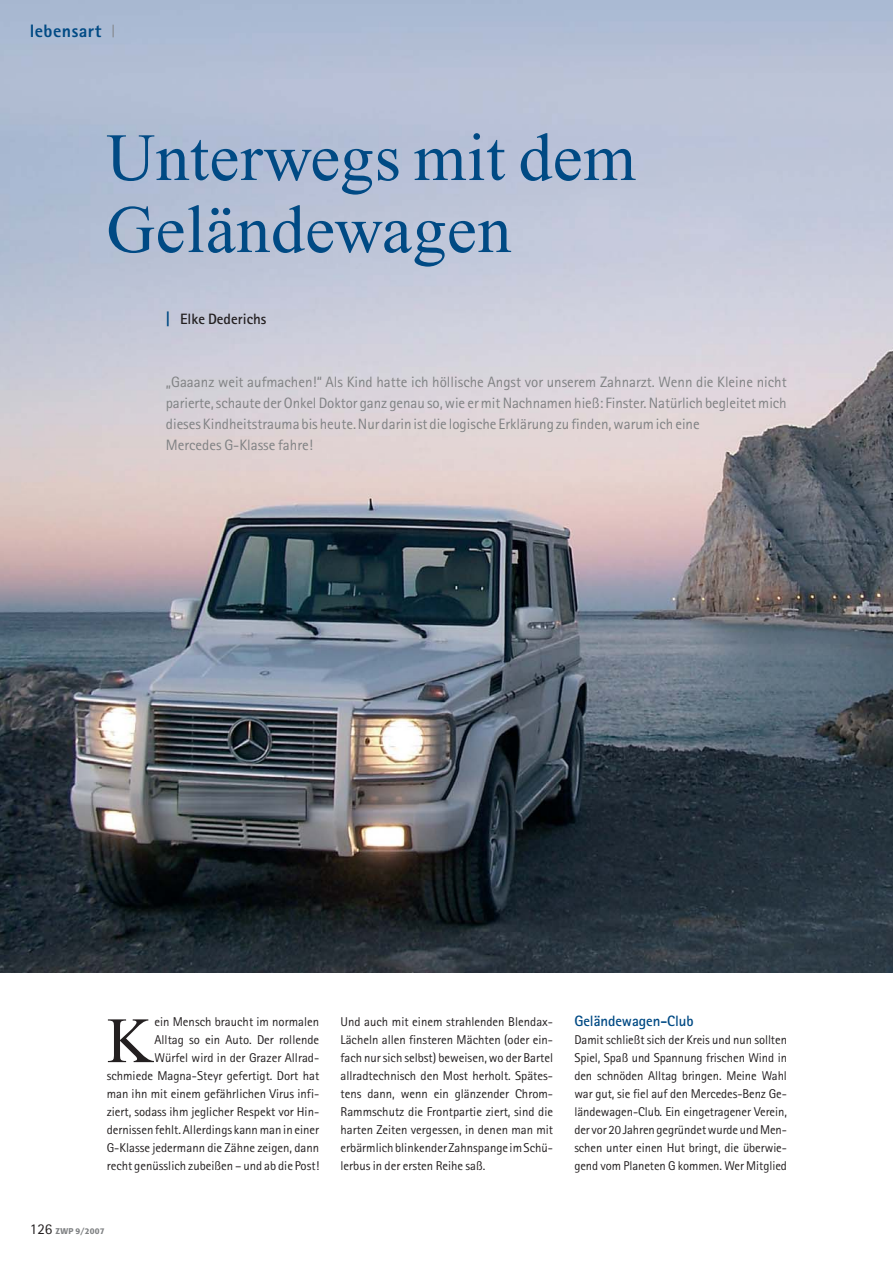
<style>
.page{position:relative;width:893px;height:1263px;background:#fff}
.page>*{position:absolute;margin:0;border:0;box-sizing:border-box;transform-origin:0 0}
.t1{font:67.5px/72px "Times New Roman";letter-spacing:.01em;color:#004a84}
.t2{font:64.5px "Times New Roman";color:#231f20}
.t3{font:800 18px "Rotis Sans Serif";letter-spacing:.025em;color:#004a84}
.t4{font:15px/21px "Rotis Sans Serif";color:#808284}
.t5{font:700 15px "Rotis Sans Serif";letter-spacing:-.005em;color:#004a84}
.t6{font:700 15px "Rotis Sans Serif";color:#231f20}
.t7{font:12.75px/18px "Rotis Sans Serif";color:#231f20;text-align:justify}
.t8{font:500 8.25px "Formata";letter-spacing:.02em;color:#808284}
.s1{font-size:16.5px;color:#004a84}
.s2{font-family:"Rotis Sans Serif";font-weight:400;font-size:15px;color:#231f20}
</style>
<div class="page">
<img style="left:0;top:0;width:893px;height:972px">
<svg style="left:113px;top:25px;width:1px;height:12px"></svg>
<h3 class="t3" style="left:30px;top:25px;width:73px">lebensart</h3>
<h1 class="t1" style="left:106px;top:128px;width:531px">Unterwegs mit dem<br>Geländewagen</h1>
<p class="t6" style="left:166px;top:314px;width:102px"><span class="s1">|</span> Elke Dederichs</p>
<p class="t4" style="left:166px;top:373px;width:622px">„Gaaanz weit aufmachen!“ Als Kind hatte ich höllische Angst vor unserem Zahnarzt. Wenn die Kleine nicht parierte, schaute der Onkel Doktor ganz genau so, wie er mit Nachnamen hieß: Finster. Natürlich begleitet mich dieses Kindheitstrauma bis heute. Nur darin ist die logische Erklärung zu finden, warum ich eine<br>Mercedes G-Klasse fahre!</p>
<p class="t7" style="left:107px;top:1014px;width:214px;text-align:right">ein Mensch braucht im normalen<br>Alltag so ein Auto. Der rollende<br>Würfel wird in der Grazer Allrad&shy;schmiede Magna-Steyr gefertigt. Dort hat man ihn mit einem gefährlichen Virus infi&shy;ziert, sodass ihm jeglicher Respekt vor Hin&shy;dernissen fehlt. Allerdings kann man in einer G-Klasse jedermann die Zähne zeigen, dann recht genüsslich zubeißen – und ab die Post!</p>
<p class="t7" style="left:340px;top:1014px;width:214px">Und auch mit einem strahlenden Blendax-Lächeln allen finsteren Mächten (oder ein&shy;fach nur sich selbst) beweisen, wo der Bartel allradtechnisch den Most herholt. Spätes&shy;tens dann, wenn ein glänzender Chrom-Rammschutz die Frontpartie ziert, sind die harten Zeiten vergessen, in denen man mit erbärmlich blinkender Zahnspange im Schü&shy;lerbus in der ersten Reihe saß.</p>
<p class="t5" style="left:574px;top:1016px;width:121px">Geländewagen-Club</p>
<h2 class="t2" style="left:107px;top:1017px;width:48px">K</h2>
<p class="t7" style="left:574px;top:1032px;width:214px">Damit schließt sich der Kreis und nun sollten Spiel, Spaß und Spannung frischen Wind in den schnöden Alltag bringen. Meine Wahl war gut, sie fiel auf den Mercedes-Benz Ge&shy;ländewagen-Club. Ein eingetragener Verein, der vor 20 Jahren gegründet wurde und Men&shy;schen unter einen Hut bringt, die überwie&shy;gend vom Planeten G kommen. Wer Mitglied</p>
<p class="t8" style="left:30px;top:1227px;width:76px"><span class="s2">126</span> ZWP 9/2007</p>
</div>
